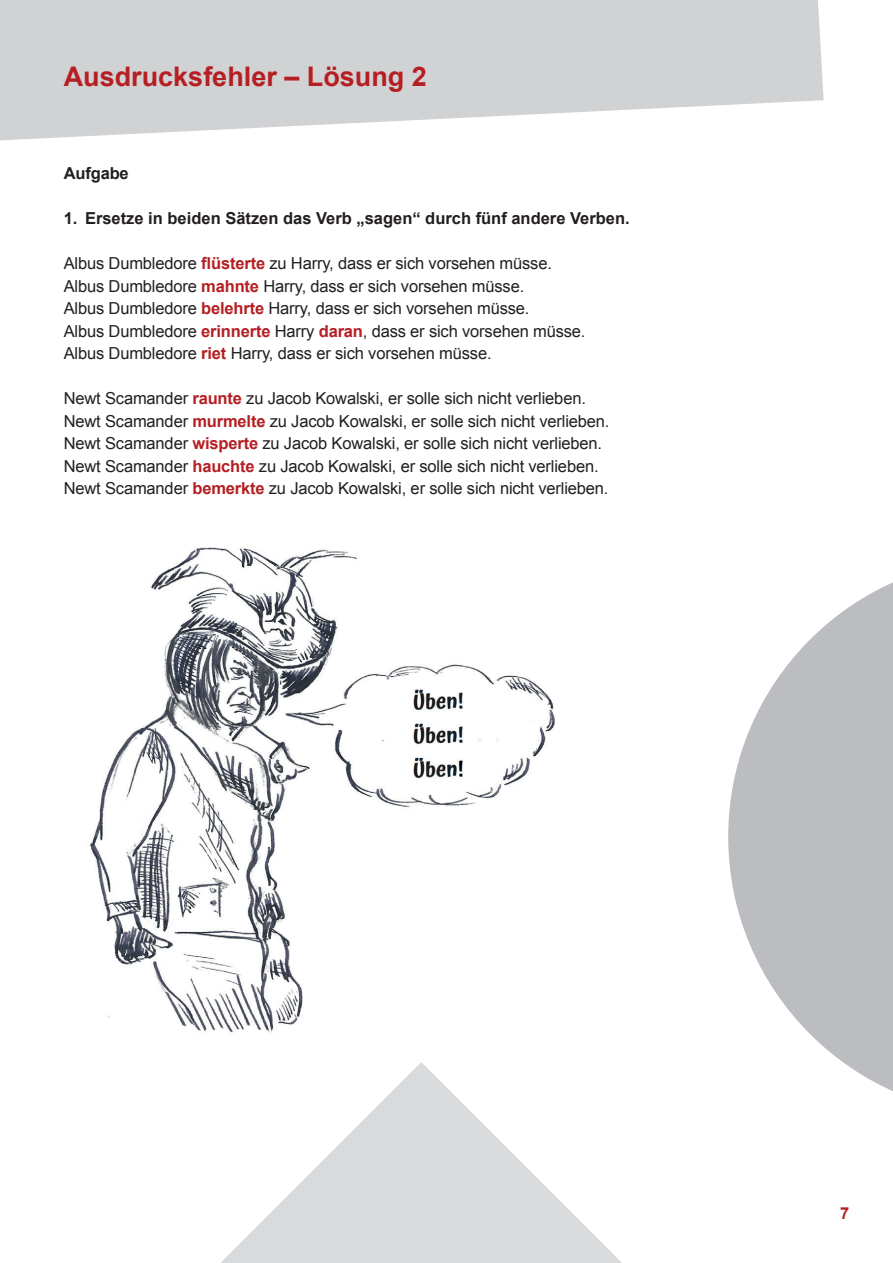
<style>
.page{position:relative;width:893px;height:1263px;background:#fff}
.page>*{position:absolute;margin:0;border:0;box-sizing:border-box;transform-origin:0 0}
.t1{font:700 27px "Arial";color:#b51f23}
.t2{font:16.5px/22.5px "Arial";letter-spacing:-.01em;color:#231f20}
.t3{font:700 16.5px "Arial";color:#231f20}
.t4{font:700 16.5px "Arial";color:#b51f23}
.s1{font-weight:700;color:#b51f23}
</style>
<div class="page">
<svg style="left:221px;top:1062px;width:401px;height:201px;fill:#dcddde"></svg>
<svg style="left:728px;top:582px;width:165px;height:509px;fill:#bcbdc0"></svg>
<svg style="left:0;top:0;width:824px;height:140px;background:#d7d8da"></svg>
<img style="left:90px;top:547px;width:465px;height:486px">
<h1 class="t1" style="left:64px;top:58px;width:365px">Ausdrucksfehler – Lösung 2</h1>
<p class="t3" style="left:64px;top:163px;width:67px">Aufgabe</p>
<p class="t3" style="left:64px;top:208px;width:567px">1. Ersetze in beiden Sätzen das Verb „sagen“ durch fünf andere Verben.</p>
<p class="t2" style="left:64px;top:252px;width:523px">Albus Dumbledore <span class="s1">flüsterte</span> zu Harry, dass er sich vorsehen müsse.<br>Albus Dumbledore <span class="s1">mahnte</span> Harry, dass er sich vorsehen müsse.<br>Albus Dumbledore <span class="s1">belehrte</span> Harry, dass er sich vorsehen müsse.<br>Albus Dumbledore <span class="s1">erinnerte</span> Harry <span class="s1">daran</span>, dass er sich vorsehen müsse.<br>Albus Dumbledore <span class="s1">riet</span> Harry, dass er sich vorsehen müsse.</p>
<p class="t2" style="left:64px;top:387px;width:547px">Newt Scamander <span class="s1">raunte</span> zu Jacob Kowalski, er solle sich nicht verlieben.<br>Newt Scamander <span class="s1">murmelte</span> zu Jacob Kowalski, er solle sich nicht verlieben.<br>Newt Scamander <span class="s1">wisperte</span> zu Jacob Kowalski, er solle sich nicht verlieben.<br>Newt Scamander <span class="s1">hauchte</span> zu Jacob Kowalski, er solle sich nicht verlieben.<br>Newt Scamander <span class="s1">bemerkte</span> zu Jacob Kowalski, er solle sich nicht verlieben.</p>
<p class="t4" style="left:840px;top:1202px;width:11px">7</p>
</div>
